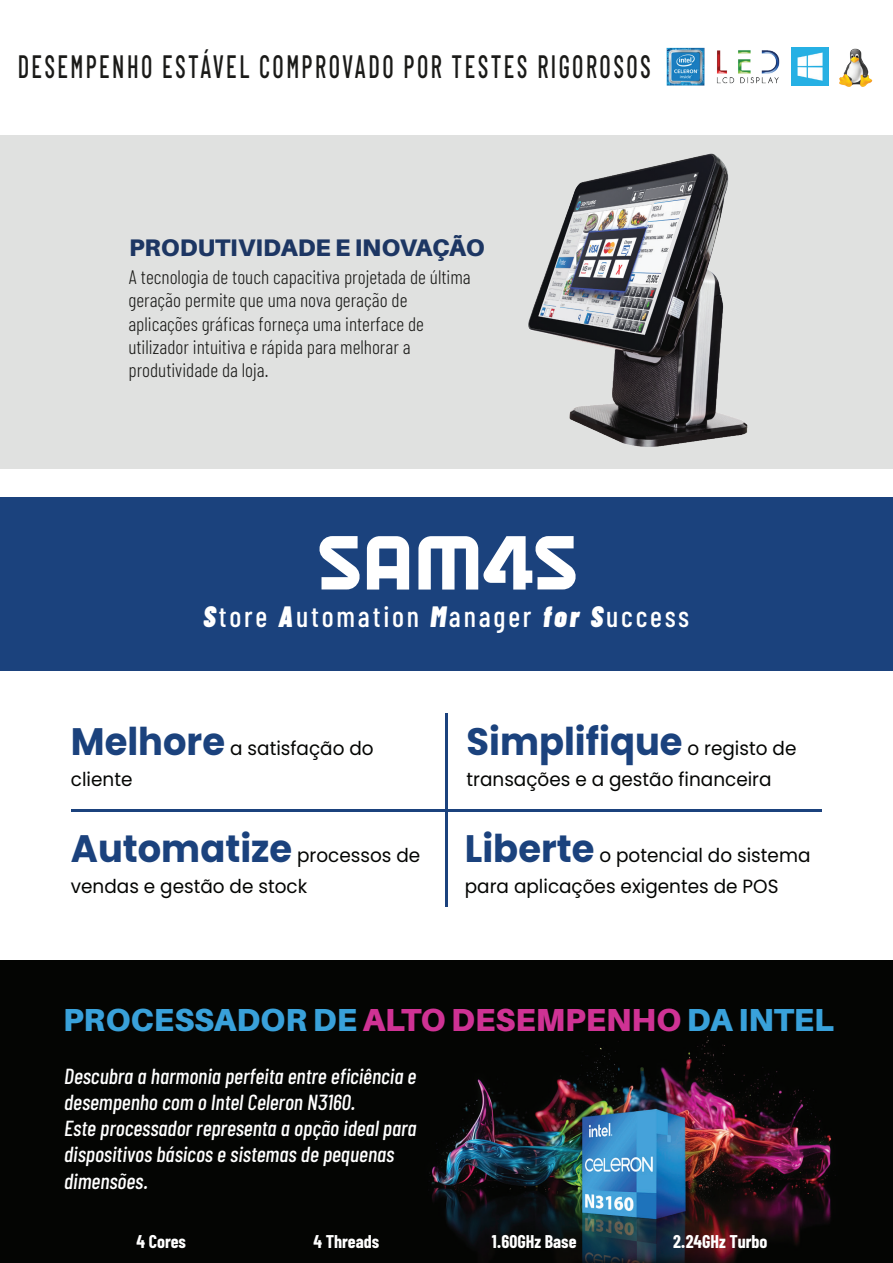
<style>
.page{position:relative;width:893px;height:1263px;background:#fff}
.page>*{position:absolute;margin:0;border:0;box-sizing:border-box;transform-origin:0 0}
.t1{font:700 38.25px "Poppins";color:#1b427d;scale:.96 1}
.t2{font:500 32.25px "Barlow Condensed";letter-spacing:.1em;color:#1a1a18;scale:.76 1}
.t3{font:900 31.95px "Aileron";color:#39a1da}
.t4{font:500 29.4px "Barlow Condensed";letter-spacing:.1em;color:#fff;scale:.96 1}
.t5{font:900 24px "Aileron";color:#1d3663}
.t6{font:italic 500 21.75px/26.1px "Barlow Condensed";color:#fff}
.t7{font:300 19.5px/23.4px "Barlow Condensed";color:#1a1a18}
.t8{font:19.05px/30.9px "Poppins";color:#040503;scale:.96 1}
.t9{font:700 18px "Barlow Condensed";color:#fff}
.s1{font-weight:900;font-style:italic}
.s2{font-weight:700;font-size:38.25px;color:#1b427d}
.s3{font-weight:400;font-size:19.05px;color:#040503}
.s4{color:#cf3294}
</style>
<div class="page">
<img style="left:666px;top:47px;width:39px;height:39px">
<img style="left:717px;top:50px;width:63px;height:34px">
<img style="left:791px;top:48px;width:38px;height:37px">
<img style="left:839px;top:48px;width:34px;height:39px">
<div style="left:0;top:960px;width:893px;height:303px;background:#040503"></div>
<img style="left:429px;top:1036px;width:407px;height:227px">
<div style="left:0;top:136px;width:893px;height:333px;background:#e0e1e0"></div>
<img style="left:528px;top:153px;width:220px;height:294px">
<hr style="left:446px;top:714px;width:2px;height:193px;background:#1b427d">
<hr style="left:72px;top:809px;width:750px;height:3px;background:#1b427d">
<div style="left:0;top:498px;width:893px;height:173px;background:#1b427d"></div>
<svg style="left:319px;top:536px;width:257px;height:53px"></svg>
<h2 class="t2" style="left:18px;top:46px;width:834px">DESEMPENHO ESTÁVEL COMPROVADO POR TESTES RIGOROSOS</h2>
<p class="t5" style="left:129px;top:233px;width:357px">PRODUTIVIDADE E INOVAÇÃO</p>
<p class="t7" style="left:128px;top:265px;width:344px">A tecnologia de touch capacitiva projetada de última geração permite que uma nova geração de aplicações gráficas forneça uma interface de utilizador intuitiva e rápida para melhorar a produtividade da loja.</p>
<h3 class="t4" style="left:203px;top:598px;width:508px"><span class="s1">S</span>tore <span class="s1">A</span>utomation <span class="s1">M</span>anager <span class="s1">for S</span>uccess</h3>
<p class="t8" style="left:71px;top:733px;width:317px"><span class="s2">Melhore</span> a satisfação do cliente</p>
<h1 class="t1" style="left:466px;top:719px;width:345px">Simplifique <span class="s3">o registo de</span></h1>
<p class="t8" style="left:466px;top:764px;width:319px">transações e a gestão financeira</p>
<p class="t8" style="left:71px;top:840px;width:365px"><span class="s2">Automatize</span> processos de vendas e gestão de stock</p>
<p class="t8" style="left:465px;top:840px;width:361px"><span class="s2">Liberte</span> o potencial do sistema para aplicações exigentes de POS</p>
<h3 class="t3" style="left:63px;top:1001px;width:773px">PROCESSADOR DE <span class="s4">ALTO DESEMPENHO</span> DA INTEL</h3>
<p class="t6" style="left:64px;top:1063px;width:354px">Descubra a harmonia perfeita entre eficiência e desempenho com o Intel Celeron N3160.<br>Este processador representa a opção ideal para dispositivos básicos e sistemas de pequenas dimensões.</p>
<p class="t9" style="left:137px;top:1230px;width:51px">4 Cores</p>
<p class="t9" style="left:313px;top:1230px;width:67px">4 Threads</p>
<p class="t9" style="left:492px;top:1230px;width:86px">1.60GHz Base</p>
<p class="t9" style="left:673px;top:1230px;width:96px">2.24GHz Turbo</p>
</div>
